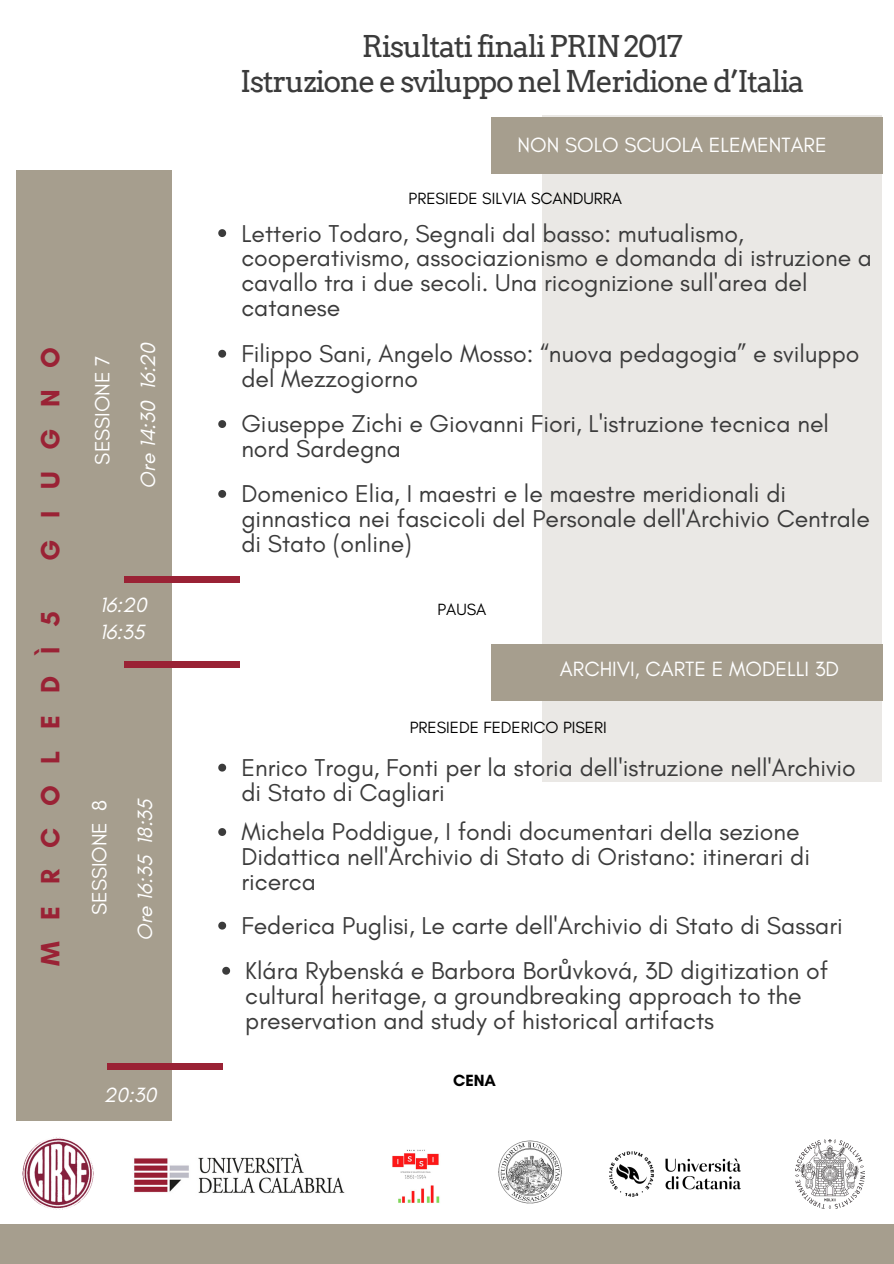
<style>
.page{position:relative;width:894px;height:1264px;background:#fff}
.page>*{position:absolute;margin:0;border:0;box-sizing:border-box;transform-origin:0 0}
.t1{font:30px/34.8px "Arvo";letter-spacing:-.05em;color:#3b3b3b;text-align:center}
.t2{font:700 27px "Glacial Indifference";letter-spacing:.8em;color:#9a2235}
.t3{font:24.75px/24.8px "Glacial Indifference";color:#3b3b3b}
.t4{font:21px "Glacial Indifference";color:#fff}
.t5{font:italic 21px/27px "Glacial Indifference";color:#fff}
.t6{font:16.5px "Glacial Indifference";color:#000}
.t7{font:700 16.5px "Glacial Indifference";color:#000}
.s1{font-family:"Noto Sans"}
</style>
<div class="page">
<div style="left:0;top:1224px;width:893px;height:39px;background:#a69e8e"></div>
<div style="left:541px;top:116px;width:340px;height:665px;background:#eae8e5"></div>
<svg style="left:218px;top:229px;width:8px;height:8px"></svg>
<svg style="left:218px;top:350px;width:8px;height:8px"></svg>
<svg style="left:218px;top:763px;width:8px;height:8px"></svg>
<svg style="left:218px;top:921px;width:8px;height:8px"></svg>
<div style="left:16px;top:170px;width:156px;height:961px;background:#a69e8e"></div>
<div style="left:124px;top:661px;width:115px;height:6px;background:#9a2235"></div>
<div style="left:124px;top:576px;width:115px;height:6px;background:#9a2235"></div>
<div style="left:107px;top:1063px;width:116px;height:6px;background:#9a2235"></div>
<div style="left:0;top:1121px;width:893px;height:102px;background:#fff"></div>
<img style="left:392px;top:1149px;width:48px;height:54px">
<img style="left:22px;top:1137px;width:72px;height:72px">
<img style="left:134px;top:1153px;width:211px;height:41px">
<img style="left:498px;top:1140px;width:64px;height:64px">
<img style="left:795px;top:1139px;width:69px;height:69px">
<img style="left:609px;top:1151px;width:132px;height:46px">
<svg style="left:218px;top:420px;width:8px;height:8px"></svg>
<div style="left:491px;top:117px;width:391px;height:56px;background:#a69e8e"></div>
<div style="left:491px;top:644px;width:391px;height:56px;background:#a69e8e"></div>
<svg style="left:218px;top:490px;width:8px;height:8px"></svg>
<svg style="left:218px;top:828px;width:8px;height:8px"></svg>
<svg style="left:222px;top:966px;width:8px;height:8px"></svg>
<p class="t2" style="left:34px;top:561px;width:215px;rotate:-90deg">GIUGNO</p>
<p class="t2" style="left:34px;top:965px;width:357px;rotate:-90deg">MERCOLEDÌ5</p>
<h5 class="t4" style="left:90px;top:464px;width:111px;rotate:-90deg">SESSIONE 7</h5>
<p class="t5" style="left:134px;top:488px;width:148px;rotate:-90deg">Ore 14:30 16:20</p>
<p class="t5" style="left:100px;top:591px;width:49px">16:20<br>16:35</p>
<h5 class="t4" style="left:86px;top:915px;width:117px;rotate:-90deg">SESSIONE 8</h5>
<p class="t5" style="left:131px;top:940px;width:144px;rotate:-90deg">Ore 16:35 18:35</p>
<p class="t5" style="left:103px;top:1081px;width:54px">20:30</p>
<h1 class="t1" style="left:240px;top:29px;width:566px">Risultati finali PRIN 2017<br>Istruzione e sviluppo nel Meridione d’Italia</h1>
<h6 class="t4" style="left:517px;top:132px;width:310px">NON SOLO SCUOLA ELEMENTARE</h6>
<h2 class="t6" style="left:408px;top:189px;width:215px">PRESIEDE SILVIA SCANDURRA</h2>
<h5 class="t3" style="left:241px;top:220px;width:632px">Letterio Todaro, Segnali dal basso: mutualismo, cooperativismo, associazionismo e domanda di istruzione a cavallo tra i due secoli. Una ricognizione sull'area del catanese</h5>
<h4 class="t3" style="left:241px;top:341px;width:619px">Filippo Sani, Angelo Mosso: “nuova pedagogia” e sviluppo del Mezzogiorno</h4>
<p class="t3" style="left:241px;top:411px;width:589px">Giuseppe Zichi e Giovanni Fiori, L'istruzione tecnica nel nord Sardegna</p>
<p class="t3" style="left:241px;top:481px;width:630px">Domenico Elia, I maestri e le maestre meridionali di ginnastica nei fascicoli del Personale dell'Archivio Centrale di Stato (online)</p>
<h4 class="t6" style="left:437px;top:599px;width:50px">PAUSA</h4>
<p class="t4" style="left:560px;top:656px;width:281px">ARCHIVI, CARTE E MODELLI 3D</p>
<h5 class="t6" style="left:409px;top:717px;width:198px">PRESIEDE FEDERICO PISERI</h5>
<h5 class="t3" style="left:241px;top:755px;width:616px">Enrico Trogu, Fonti per la storia dell'istruzione nell'Archivio di Stato di Cagliari</h5>
<p class="t3" style="left:241px;top:819px;width:570px">Michela Poddigue, I fondi documentari della sezione<br>Didattica nell'Archivio di Stato di Oristano: itinerari di ricerca</p>
<h4 class="t3" style="left:241px;top:913px;width:603px">Federica Puglisi, Le carte dell'Archivio di Stato di Sassari</h4>
<p class="t3" style="left:245px;top:958px;width:584px">Klára Rybenská e Barbora Bor<span class="s1">ů</span>vková, 3D digitization of cultural heritage, a groundbreaking approach to the preservation and study of historical artifacts</p>
<p class="t7" style="left:453px;top:1070px;width:44px">CENA</p>
</div>
